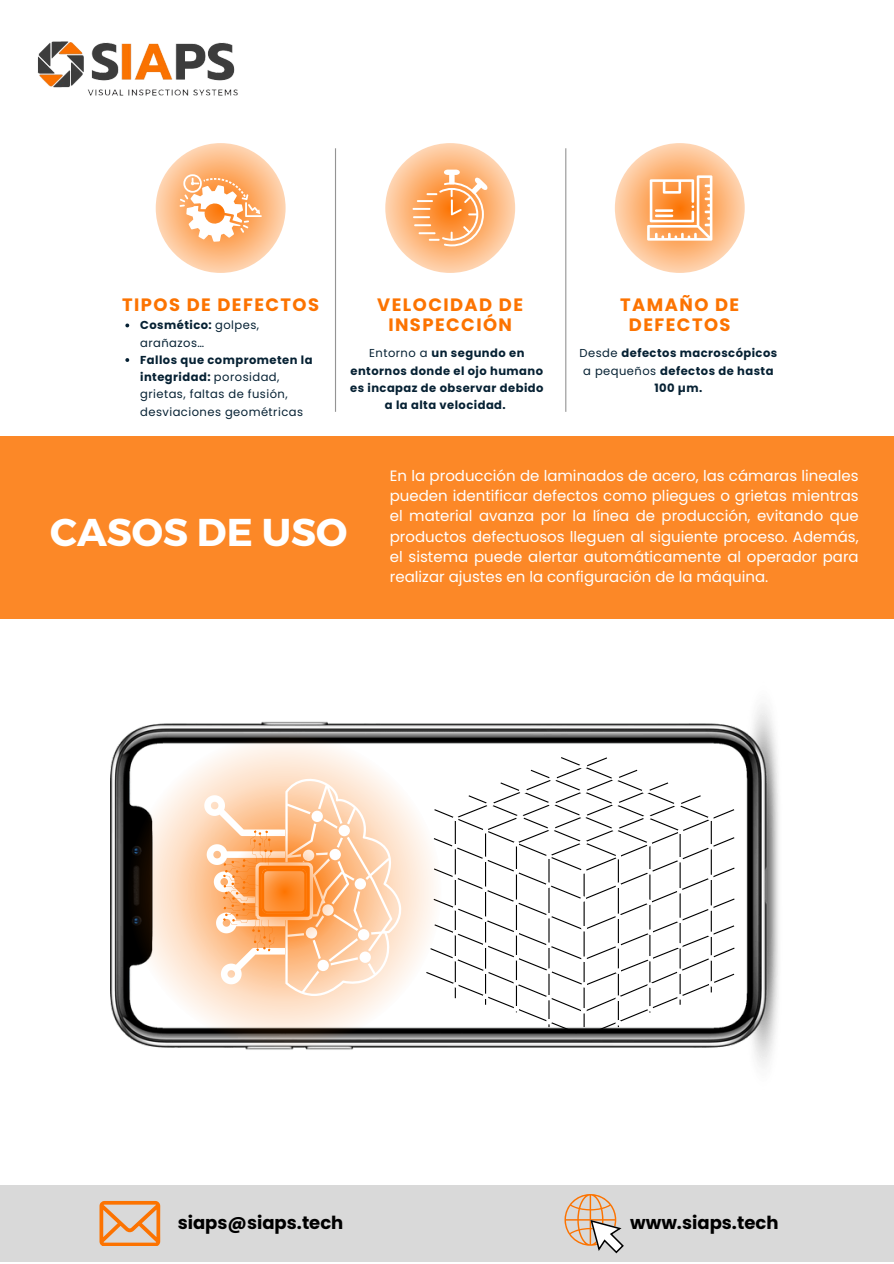
<style>
.page{position:relative;width:894px;height:1264px;background:#fff}
.page>*{position:absolute;margin:0;border:0;box-sizing:border-box;transform-origin:0 0}
.t1{font:700 38.7px "Montserrat";color:#fff}
.t2{font:700 18px "Poppins";color:#000}
.t3{font:700 17.85px/20.7px "Poppins";letter-spacing:.08em;color:#fc7301;text-align:center}
.t4{font:15px/20.2px "Poppins";color:#fff;text-align:justify}
.t5{font:700 11.55px/17.2px "Poppins";letter-spacing:.04em;color:#062133;text-align:center}
.t6{font:11.55px/17.2px "Poppins";letter-spacing:.04em;color:#062133}
.s1{font-weight:400}
.s2{font-weight:700}
</style>
<div class="page">
<div style="left:0;top:436px;width:893px;height:182px;background:#fc8827"></div>
<img style="left:37px;top:41px;width:201px;height:55px">
<div style="left:0;top:1185px;width:893px;height:77px;background:#d9d9d9"></div>
<svg style="left:99px;top:1200px;width:61px;height:45px"></svg>
<svg style="left:564px;top:1194px;width:60px;height:59px"></svg>
<svg style="left:156px;top:143px;width:129px;height:130px"></svg>
<svg style="left:385px;top:143px;width:130px;height:130px"></svg>
<hr style="left:565px;top:148px;width:1px;height:264px;background:#949494">
<hr style="left:335px;top:148px;width:1px;height:264px;background:#949494">
<svg style="left:614px;top:143px;width:130px;height:130px"></svg>
<svg style="left:125px;top:323px;width:4px;height:4px"></svg>
<svg style="left:125px;top:358px;width:4px;height:4px"></svg>
<svg style="left:179px;top:174px;width:82px;height:68px"></svg>
<svg style="left:412px;top:170px;width:76px;height:76px"></svg>
<svg style="left:647px;top:175px;width:65px;height:66px"></svg>
<img style="left:111px;top:705px;width:668px;height:362px">
<svg style="left:441px;top:756px;width:294px;height:278px"></svg>
<svg style="left:126px;top:733px;width:315px;height:315px"></svg>
<svg style="left:204px;top:758px;width:198px;height:266px"></svg>
<p class="t3" style="left:122px;top:294px;width:198px">TIPOS DE DEFECTOS</p>
<h2 class="t3" style="left:377px;top:294px;width:147px">VELOCIDAD DE<br>INSPECCIÓN</h2>
<p class="t3" style="left:620px;top:294px;width:120px">TAMAÑO DE<br>DEFECTOS</p>
<p class="t5" style="left:350px;top:344px;width:195px"><span class="s1">Entorno a</span> un segundo en entornos donde el ojo humano es incapaz de observar debido a la alta velocidad.</p>
<p class="t5" style="left:579px;top:344px;width:199px"><span class="s1">Desde</span> defectos macroscópicos <span class="s1">a pequeños</span> defectos de hasta<br>100 µm.</p>
<p class="t6" style="left:140px;top:316px;width:120px"><span class="s2">Cosmético:</span> golpes, arañazos…</p>
<p class="t6" style="left:140px;top:351px;width:174px"><span class="s2">Fallos que comprometen la integridad:</span> porosidad, grietas, faltas de fusión, desviaciones geométricas</p>
<p class="t1" style="left:50px;top:507px;width:298px">CASOS DE USO</p>
<p class="t4" style="left:390px;top:465px;width:470px">En la producción de laminados de acero, las cámaras lineales pueden identificar defectos como pliegues o grietas mientras el material avanza por la línea de producción, evitando que productos defectuosos lleguen al siguiente proceso. Además, el sistema puede alertar automáticamente al operador para realizar ajustes en la configuración de la máquina.</p>
<h2 class="t2" style="left:178px;top:1210px;width:167px">siaps@siaps.tech</h2>
<p class="t2" style="left:630px;top:1210px;width:150px">www.siaps.tech</p>
</div>
